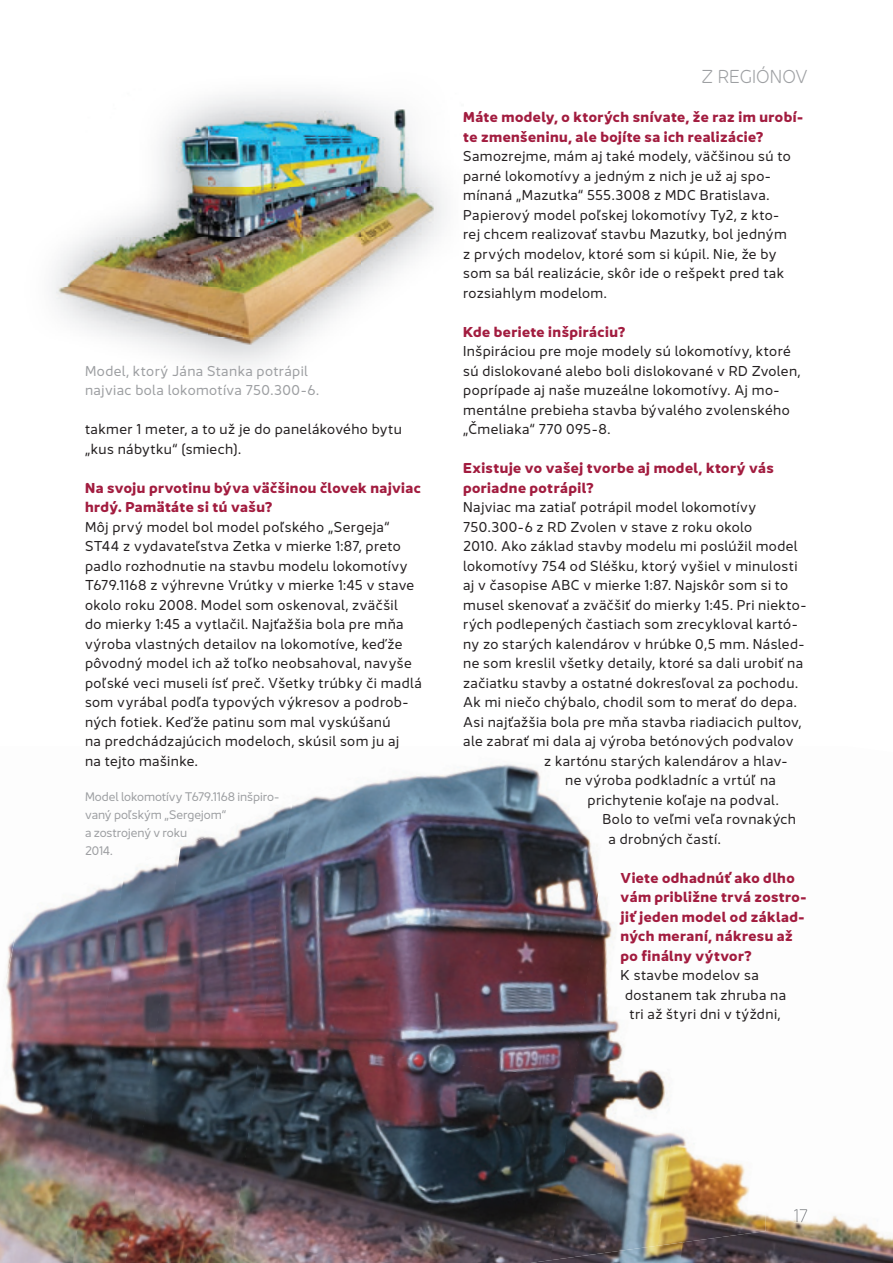
<style>
.page{position:relative;width:893px;height:1263px;background:#fff}
.page>*{position:absolute;margin:0;border:0;box-sizing:border-box;transform-origin:0 0}
.t1{font:300 18px "Jano Sans Pro";letter-spacing:.005em;color:#9d9fa2}
.t2{font:13.8px/19.5px "Jano Sans Pro";letter-spacing:.03em;color:#231f20}
.t3{font:700 13.8px/19.5px "Jano Sans Pro";letter-spacing:.03em;color:#a21c3f}
.t4{font:13.8px/19.5px "Jano Sans Pro";letter-spacing:.03em;color:#9d9fa2}
.t5{font:12px/18px "Jano Sans Pro";letter-spacing:-.005em;color:#9d9fa2}
</style>
<div class="page">
<img style="left:56px;top:93px;width:390px;height:274px">
<img style="left:683px;top:1209px;width:210px;height:54px">
<img style="left:574px;top:1246px;width:109px;height:17px">
<svg style="left:794px;top:1209px;width:13px;height:13px"></svg>
<img style="left:292px;top:764px;width:291px;height:274px">
<img style="left:179px;top:806px;width:113px;height:457px">
<img style="left:550px;top:833px;width:84px;height:427px">
<img style="left:125px;top:847px;width:56px;height:416px">
<img style="left:0;top:878px;width:125px;height:385px">
<img style="left:604px;top:1029px;width:73px;height:224px">
<img style="left:234px;top:1038px;width:340px;height:225px">
<img style="left:658px;top:1123px;width:108px;height:123px">
<img style="left:231px;top:1242px;width:162px;height:21px">
<img style="left:86px;top:1205px;width:80px;height:17px">
<p class="t4" style="left:85px;top:360px;width:236px">Model, ktorý Jána Stanka potrápil najviac bola lokomotíva 750.300-6.</p>
<p class="t2" style="left:85px;top:419px;width:318px">takmer 1 meter, a to už je do panelákového bytu „kus nábytku“ (smiech).</p>
<p class="t3" style="left:85px;top:477px;width:337px">Na svoju prvotinu býva väčšinou človek najviac hrdý. Pamätáte si tú vašu?</p>
<p class="t2" style="left:85px;top:516px;width:338px">Môj prvý model bol model poľského „Sergeja“ ST44 z vydavateľstva Zetka v mierke 1:87, preto padlo rozhodnutie na stavbu modelu lokomotívy T679.1168 z výhrevne Vrútky v mierke 1:45 v stave okolo roku 2008. Model som oskenoval, zväčšil<br>do mierky 1:45 a vytlačil. Najťažšia bola pre mňa výroba vlastných detailov na lokomotíve, keďže pôvodný model ich až toľko neobsahoval, navyše poľské veci museli ísť preč. Všetky trúbky či madlá som vyrábal podľa typových výkresov a podrob&shy;ných fotiek. Keďže patinu som mal vyskúšanú<br>na predchádzajúcich modeloch, skúsil som ju aj<br>na tejto mašinke.</p>
<p class="t5" style="left:85px;top:786px;width:196px">Model lokomotívy T679.1168 inšpiro&shy;vaný poľským „Sergejom“<br>a zostrojený v roku<br>2014.</p>
<h1 class="t1" style="left:701px;top:63px;width:108px">Z REGIÓNOV</h1>
<p class="t3" style="left:463px;top:106px;width:341px">Máte modely, o ktorých snívate, že raz im urobí&shy;te zmenšeninu, ale bojíte sa ich realizácie?</p>
<p class="t2" style="left:463px;top:146px;width:329px">Samozrejme, mám aj také modely, väčšinou sú to parné lokomotívy a jedným z nich je už aj spo&shy;mínaná „Mazutka“ 555.3008 z MDC Bratislava.<br>Papierový model poľskej lokomotívy Ty2, z kto&shy;rej chcem realizovať stavbu Mazutky, bol jedným z prvých modelov, ktoré som si kúpil. Nie, že by som sa bál realizácie, skôr ide o rešpekt pred tak rozsiahlym modelom.</p>
<p class="t3" style="left:463px;top:321px;width:164px">Kde beriete inšpiráciu?</p>
<p class="t2" style="left:463px;top:341px;width:339px">Inšpiráciou pre moje modely sú lokomotívy, ktoré sú dislokované alebo boli dislokované v RD Zvolen, poprípade aj naše muzeálne lokomotívy. Aj mo&shy;mentálne prebieha stavba bývalého zvolenského „Čmeliaka“ 770 095-8.</p>
<p class="t3" style="left:463px;top:457px;width:312px">Existuje vo vašej tvorbe aj model, ktorý vás poriadne potrápil?</p>
<p class="t2" style="left:463px;top:497px;width:295px">Najviac ma zatiaľ potrápil model lokomotívy</p>
<p class="t2" style="left:463px;top:516px;width:291px">750.300-6 z RD Zvolen v stave z roku okolo</p>
<p class="t2" style="left:463px;top:536px;width:336px">2010. Ako základ stavby modelu mi poslúžil model</p>
<p class="t2" style="left:463px;top:555px;width:336px">lokomotívy 754 od Sléšku, ktorý vyšiel v minulosti</p>
<p class="t2" style="left:463px;top:575px;width:327px">aj v časopise ABC v mierke 1:87. Najskôr som si to</p>
<p class="t2" style="left:463px;top:594px;width:345px">musel skenovať a zväčšiť do mierky 1:45. Pri niekto-</p>
<p class="t2" style="left:463px;top:614px;width:336px">rých podlepených častiach som zrecykloval kartó-</p>
<p class="t2" style="left:463px;top:633px;width:343px">ny zo starých kalendárov v hrúbke 0,5 mm. Násled-</p>
<p class="t2" style="left:463px;top:653px;width:341px">ne som kreslil všetky detaily, ktoré sa dali urobiť na</p>
<p class="t2" style="left:463px;top:672px;width:336px">začiatku stavby a ostatné dokresľoval za pochodu.</p>
<p class="t2" style="left:463px;top:692px;width:335px">Ak mi niečo chýbalo, chodil som to merať do depa.</p>
<p class="t2" style="left:463px;top:711px;width:340px">Asi najťažšia bola pre mňa stavba riadiacich pultov,</p>
<p class="t2" style="left:463px;top:731px;width:332px">ale zabrať mi dala aj výroba betónových podvalov</p>
<p class="t2" style="left:544px;top:750px;width:245px">z kartónu starých kalendárov a hlav-</p>
<p class="t2" style="left:565px;top:770px;width:212px">ne výroba podkladníc a vrtúľ na</p>
<p class="t2" style="left:588px;top:789px;width:193px">prichytenie koľaje na podval.</p>
<p class="t2" style="left:603px;top:809px;width:195px">Bolo to veľmi veľa rovnakých</p>
<p class="t2" style="left:609px;top:828px;width:114px">a drobných častí.</p>
<p class="t3" style="left:621px;top:867px;width:187px">Viete odhadnúť ako dlho vám približne trvá zostro&shy;jiť jeden model od základ&shy;ných meraní, nákresu až po finálny výtvor?</p>
<p class="t2" style="left:621px;top:965px;width:140px">K stavbe modelov sa</p>
<p class="t2" style="left:625px;top:984px;width:163px">dostanem tak zhruba na</p>
<p class="t2" style="left:630px;top:1004px;width:152px">tri až štyri dni v týždni,</p>
</div>
